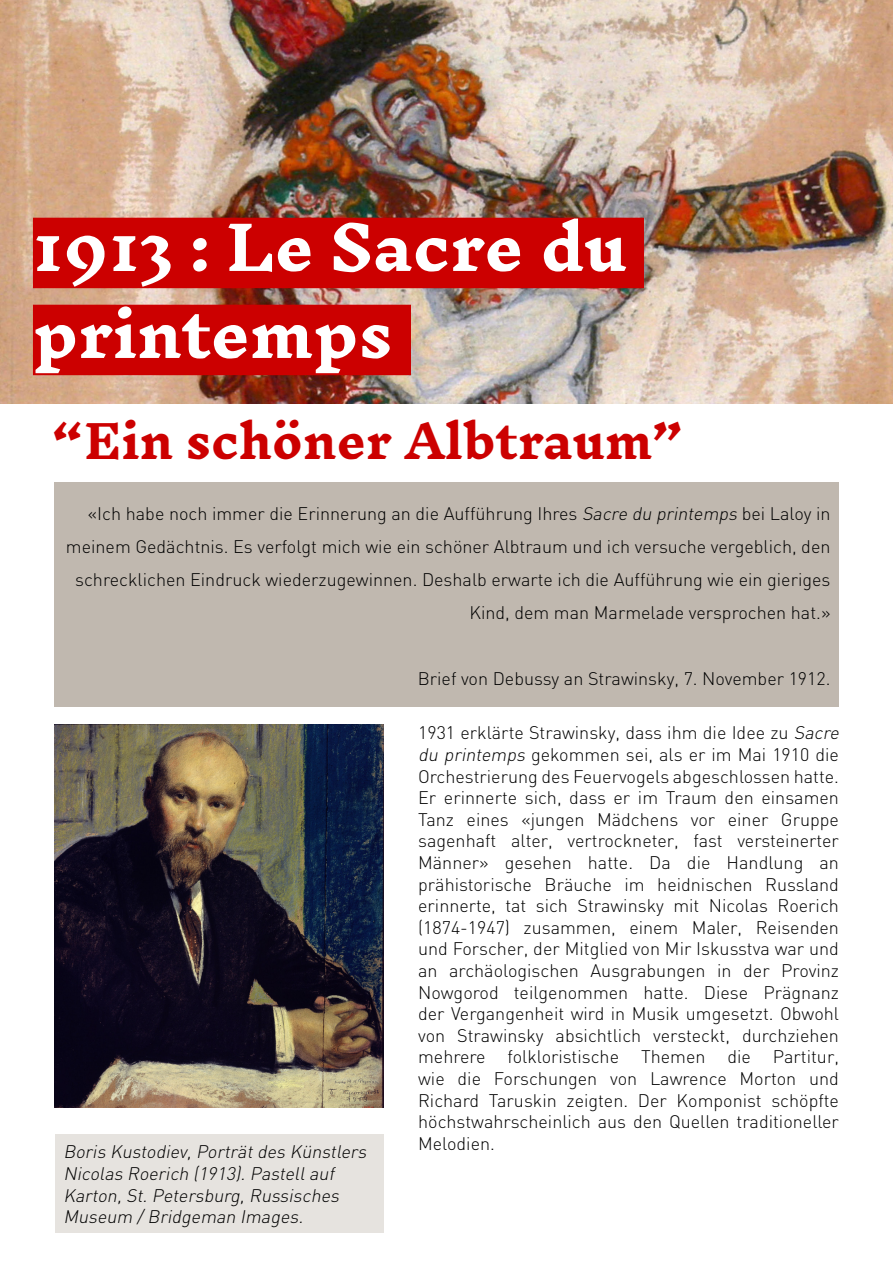
<style>
.page{position:relative;width:893px;height:1263px;background:#fff}
.page>*{position:absolute;margin:0;border:0;box-sizing:border-box;transform-origin:0 0}
.t1{font:700 60px/87px "Inknut Antiqua";color:#fff}
.t2{font:700 45px "Inknut Antiqua";color:#c00}
.t3{font:300 18px/21.6px "DIN";color:#000;text-align:right}
.t4{font:italic 300 18px/21.6px "DIN";color:#000}
.s1{font-style:italic}
</style>
<div class="page">
<div style="left:54px;top:483px;width:785px;height:224px;background:#c0b8af"></div>
<img style="left:0;top:0;width:893px;height:404px">
<div style="left:33px;top:218px;width:611px;height:70px;background:#c00"></div>
<div style="left:33px;top:305px;width:378px;height:70px;background:#c00"></div>
<img style="left:55px;top:725px;width:329px;height:383px">
<div style="left:55px;top:1134px;width:329px;height:98px;background:#e6e3df"></div>
<h1 class="t1" style="left:33px;top:207px;width:596px">1913 : Le Sacre du printemps</h1>
<h2 class="t2" style="left:54px;top:417px;width:631px">“Ein schöner Albtraum”</h2>
<p class="t3" style="left:66px;top:496px;width:766px;line-height:33px">«Ich habe noch immer die Erinnerung an die Aufführung Ihres <span class="s1">Sacre du printemps</span> bei Laloy in meinem Gedächtnis. Es verfolgt mich wie ein schöner Albtraum und ich versuche vergeblich, den schrecklichen Eindruck wiederzugewinnen. Deshalb erwarte ich die Aufführung wie ein gieriges Kind, dem man Marmelade versprochen hat.»</p>
<p class="t4" style="left:63px;top:1141px;width:308px">Boris Kustodiev,Porträtdes Künstlers Nicolas Roerich (1913).Pastellauf Karton,St.Petersburg,Russisches Museum /Bridgeman Images.</p>
<p class="t3" style="left:418px;top:667px;width:414px">Brief von Debussy an Strawinsky, 7. November 1912.</p>
<p class="t3" style="left:418px;top:722px;width:426px;text-align:left">1931 erklärte Strawinsky, dass ihm die Idee zu <span class="s1">Sacre du printemps</span> gekommen sei, als er im Mai 1910 die Orchestrierung des Feuervogels abgeschlossen hatte.<br>Er erinnerte sich, dass er im Traum den einsamen Tanz eines «jungen Mädchens vor einer Gruppe sagenhaft alter, vertrockneter, fast versteinerter Männer» gesehen hatte. Da die Handlung an prähistorische Bräuche im heidnischen Russland erinnerte, tat sich Strawinsky mit Nicolas Roerich (1874-1947) zusammen, einem Maler, Reisenden und Forscher, der Mitglied von Mir Iskusstva war und an archäologischen Ausgrabungen in der Provinz Nowgorod teilgenommen hatte. Diese Prägnanz der Vergangenheit wird in Musik umgesetzt. Obwohl von Strawinsky absichtlich versteckt, durchziehen mehrere folkloristische Themen die Partitur, wie die Forschungen von Lawrence Morton und Richard Taruskin zeigten. Der Komponist schöpfte höchstwahrscheinlich aus den Quellen traditioneller Melodien.</p>
</div>
